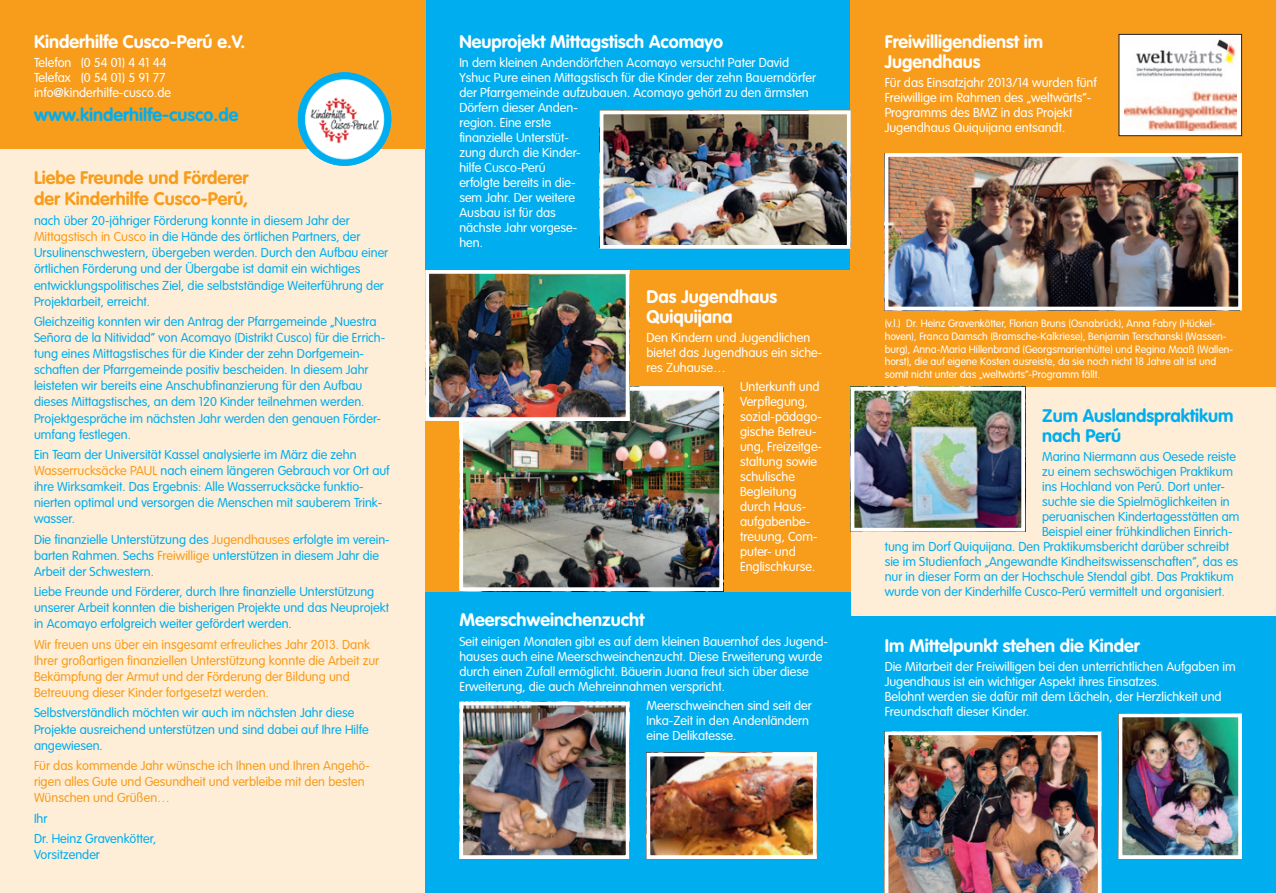
<style>
.page{position:relative;width:1276px;height:893px;background:#feeed8}
.page>*{position:absolute;margin:0;border:0;box-sizing:border-box;transform-origin:0 0}
._12-13-VagRound-Bold{font:700 18px/19.5px "VAG Rounded";color:#fff}
._12-13-VagRound-Bold-2{font:700 18px/19.5px "VAG Rounded";color:#00aeef}
._12-13-VagRound-Bold-3{font:700 18px/20.5px "VAG Rounded";color:#f89c1c}
._08_5-10-VagRound-Li{font:300 12.75px/16px "VAG Rounded";color:#00aeef}
._08_5-10-VagRound-Li-2{font:300 12.75px/15px "VAG Rounded";color:#fff}
._08_5-10-VagRound-Li-3{font:300 12.75px/16px "VAG Rounded";color:#f89c1c}
._07-8_5-VagRound-Lig{font:300 10.5px/12.8px "VAG Rounded";color:#fff}
.s1{color:#f89c1c}
</style>
<div class="page">
<div style="left:425px;top:0;width:425px;height:893px;background:#00aeef"></div>
<div style="left:425px;top:270px;width:425px;height:321px;background:#f89c1c"></div>
<div style="left:850px;top:0;width:426px;height:387px;background:#f89c1c"></div>
<div style="left:850px;top:617px;width:426px;height:276px;background:#00aeef"></div>
<img style="left:855px;top:392px;width:165px;height:134px">
<div style="left:850px;top:387px;width:175px;height:144px;border:4px solid #fff"></div>
<div style="left:1119px;top:34px;width:122px;height:102px;background:#fff"></div>
<img style="left:1124px;top:40px;width:112px;height:90px">
<div style="left:1118px;top:34px;width:124px;height:102px;border:1px solid #231f20"></div>
<img style="left:889px;top:158px;width:348px;height:147px">
<div style="left:884px;top:153px;width:358px;height:157px;border:4px solid #fff"></div>
<img style="left:605px;top:116px;width:240px;height:128px">
<div style="left:600px;top:111px;width:250px;height:138px;border:4px solid #fff"></div>
<div style="left:0;top:0;width:425px;height:149px;background:#f89c1c"></div>
<img style="left:298px;top:72px;width:93px;height:94px;border-radius:47px">
<div style="left:298px;top:72px;width:93px;height:94px;border:4px solid #00aeef;border-radius:50%"></div>
<img style="left:464px;top:707px;width:160px;height:147px">
<div style="left:459px;top:702px;width:170px;height:157px;border:4px solid #fff"></div>
<img style="left:651px;top:758px;width:160px;height:96px">
<div style="left:646px;top:753px;width:170px;height:106px;border:4px solid #fff"></div>
<img style="left:464px;top:392px;width:254px;height:194px">
<div style="left:459px;top:387px;width:264px;height:204px;border:4px solid #fff"></div>
<img style="left:430px;top:275px;width:194px;height:141px">
<div style="left:425px;top:270px;width:204px;height:151px;border:4px solid #fff"></div>
<img style="left:1123px;top:718px;width:114px;height:136px">
<div style="left:1118px;top:713px;width:124px;height:146px;border:4px solid #fff"></div>
<img style="left:884px;top:731px;width:217px;height:162px">
<p class="_12-13-VagRound-Bold" style="left:34px;top:32px;width:213px">Kinderhilfe Cusco-Perú e.V.</p>
<p class="_08_5-10-VagRound-Li-2" style="left:34px;top:55px;width:139px">Telefon (0 54 01) 4 41 44<br>Telefax (0 54 01) 5 91 77 info@kinderhilfe-cusco.de</p>
<p class="_12-13-VagRound-Bold-2" style="left:34px;top:105px;width:206px">www.kinderhilfe-cusco.de</p>
<p class="_12-13-VagRound-Bold-3" style="left:34px;top:167px;width:216px">Liebe Freunde und Förderer der Kinderhilfe Cusco-Perú,</p>
<p class="_08_5-10-VagRound-Li" style="left:34px;top:213px;width:356px">nach über 20-jähriger Förderung konnte in diesem Jahr der <span class="s1">Mittagstisch in Cusco</span> in die Hände des örtlichen Partners, der Ursulinenschwestern, übergeben werden. Durch den Aufbau einer örtlichen Förderung und der Übergabe ist damit ein wichtiges entwicklungspolitisches Ziel, die selbstständige Weiterführung der Projektarbeit, erreicht.</p>
<p class="_08_5-10-VagRound-Li" style="left:34px;top:313px;width:353px">Gleichzeitig konnten wir den Antrag der Pfarrgemeinde „Nuestra Señora de la Nitividad“ von Acomayo (Distrikt Cusco) für die Errich&shy;tung eines Mittagstisches für die Kinder der zehn Dorfgemein&shy;schaften der Pfarrgemeinde positiv bescheiden. In diesem Jahr leisteten wir bereits eine Anschubfinanzierung für den Aufbau dieses Mittagstisches, an dem 120 Kinder teilnehmen werden.<br>Projektgespräche im nächsten Jahr werden den genauen Förder&shy;umfang festlegen.</p>
<p class="_08_5-10-VagRound-Li" style="left:34px;top:446px;width:357px">Ein Team der Universität Kassel analysierte im März die zehn <span class="s1">Wasserrucksäcke PAUL</span> nach einem längeren Gebrauch vor Ort auf ihre Wirksamkeit. Das Ergebnis: Alle Wasserrucksäcke funktio&shy;nierten optimal und versorgen die Menschen mit sauberem Trink&shy;wasser.</p>
<p class="_08_5-10-VagRound-Li" style="left:34px;top:531px;width:357px">Die finanzielle Unterstützung des <span class="s1">Jugendhauses</span> erfolgte im verein&shy;barten Rahmen. Sechs <span class="s1">Freiwillige</span> unterstützen in diesem Jahr die<br>Arbeit der Schwestern.</p>
<p class="_08_5-10-VagRound-Li" style="left:34px;top:584px;width:356px">Liebe Freunde und Förderer, durch Ihre finanzielle Unterstützung unserer Arbeit konnten die bisherigen Projekte und das Neuprojekt in Acomayo erfolgreich weiter gefördert werden.</p>
<p class="_08_5-10-VagRound-Li-3" style="left:34px;top:636px;width:347px">Wir freuen uns über ein insgesamt erfreuliches Jahr 2013. Dank Ihrer großartigen finanziellen Unterstützung konnte die Arbeit zur Bekämpfung der Armut und der Förderung der Bildung und Betreuung dieser Kinder fortgesetzt werden.</p>
<p class="_08_5-10-VagRound-Li" style="left:34px;top:705px;width:336px">Selbstverständlich möchten wir auch im nächsten Jahr diese<br>Projekte ausreichend unterstützen und sind dabei auf Ihre Hilfe angewiesen.</p>
<p class="_08_5-10-VagRound-Li-3" style="left:34px;top:757px;width:337px">Für das kommende Jahr wünsche ich Ihnen und Ihren Angehö&shy;rigen alles Gute und Gesundheit und verbleibe mit den besten<br>Wünschen und Grüßen…</p>
<p class="_08_5-10-VagRound-Li" style="left:34px;top:810px;width:15px">Ihr</p>
<p class="_08_5-10-VagRound-Li" style="left:34px;top:830px;width:124px">Dr. Heinz Gravenkötter,<br>Vorsitzender</p>
<p class="_12-13-VagRound-Bold" style="left:459px;top:32px;width:265px">Neuprojekt Mittagstisch Acomayo</p>
<p class="_08_5-10-VagRound-Li-2" style="left:459px;top:55px;width:358px">In dem kleinen Andendörfchen Acomayo versucht Pater David<br>Yshuc Pure einen Mittagstisch für die Kinder der zehn Bauerndörfer der Pfarrgemeinde aufzubauen. Acomayo gehört zu den ärmsten<br>Dörfern dieser Anden-<br>region. Eine erste<br>finanzielle Unterstüt-<br>zung durch die Kinder-<br>hilfe Cusco-Perú<br>erfolgte bereits in die-<br>sem Jahr. Der weitere<br>Ausbau ist für das<br>nächste Jahr vorgese-<br>hen.</p>
<p class="_12-13-VagRound-Bold" style="left:646px;top:287px;width:132px">Das Jugendhaus<br>Quiquijana</p>
<p class="_08_5-10-VagRound-Li-2" style="left:646px;top:330px;width:177px">Den Kindern und Jugendlichen bietet das Jugendhaus ein siche&shy;res Zuhause…</p>
<p class="_08_5-10-VagRound-Li-2" style="left:740px;top:379px;width:84px">Unterkunft und<br>Verpflegung, sozial-pädago&shy;gische Betreu&shy;ung, Freizeitge&shy;staltung sowie schulische<br>Begleitung durch Haus&shy;aufgabenbe&shy;treuung, Com&shy;puter- und<br>Englischkurse.</p>
<p class="_12-13-VagRound-Bold" style="left:459px;top:610px;width:187px">Meerschweinchenzucht</p>
<p class="_08_5-10-VagRound-Li-2" style="left:459px;top:634px;width:370px">Seit einigen Monaten gibt es auf dem kleinen Bauernhof des Jugend&shy;hauses auch eine Meerschweinchenzucht. Diese Erweiterung wurde durch einen Zufall ermöglicht. Bäuerin Juana freut sich über diese Erweiterung, die auch Mehreinnahmen verspricht.</p>
<p class="_08_5-10-VagRound-Li-2" style="left:646px;top:698px;width:167px">Meerschweinchen sind seit der<br>Inka-Zeit in den Andenländern eine Delikatesse.</p>
<p class="_12-13-VagRound-Bold" style="left:884px;top:32px;width:160px">Freiwilligendienst im<br>Jugendhaus</p>
<p class="_08_5-10-VagRound-Li-2" style="left:884px;top:75px;width:213px">Für das Einsatzjahr 2013/14 wurden fünf Freiwillige im Rahmen des „weltwärts”- Programms des BMZ in das Projekt Jugendhaus Quiquijana entsandt.</p>
<p class="_07-8_5-VagRound-Lig" style="left:884px;top:317px;width:350px">(v.l.) Dr. Heinz Gravenkötter, Florian Bruns (Osnabrück), Anna Fabry (Hückel&shy;hoven), Franca Damsch (Bramsche-Kalkriese), Benjamin Terschanski (Wassen&shy;burg), Anna-Maria Hillenbrand (Georgsmarienhütte) und Regina Maaß (Wallen&shy;horst), die auf eigene Kosten ausreiste, da sie noch nicht 18 Jahre alt ist und somit nicht unter das „weltwärts“-Programm fällt.</p>
<p class="_12-13-VagRound-Bold-2" style="left:1042px;top:406px;width:193px">Zum Auslandspraktikum nach Perú</p>
<p class="_08_5-10-VagRound-Li" style="left:1042px;top:448px;width:196px">Marina Niermann aus Oesede reiste</p>
<p class="_08_5-10-VagRound-Li" style="left:1042px;top:463px;width:192px">zu einem sechswöchigen Praktikum</p>
<p class="_08_5-10-VagRound-Li" style="left:1042px;top:478px;width:184px">ins Hochland von Perú. Dort unter-</p>
<p class="_08_5-10-VagRound-Li" style="left:1042px;top:493px;width:189px">suchte sie die Spielmöglichkeiten in</p>
<p class="_08_5-10-VagRound-Li" style="left:1042px;top:508px;width:199px">peruanischen Kindertagesstätten am</p>
<p class="_08_5-10-VagRound-Li" style="left:1042px;top:523px;width:192px">Beispiel einer frühkindlichen Einrich-</p>
<p class="_08_5-10-VagRound-Li" style="left:884px;top:538px;width:346px">tung im Dorf Quiquijana. Den Praktikumsbericht darüber schreibt</p>
<p class="_08_5-10-VagRound-Li" style="left:884px;top:553px;width:355px">sie im Studienfach „Angewandte Kindheitswissenschaften“, das es</p>
<p class="_08_5-10-VagRound-Li" style="left:884px;top:568px;width:350px">nur in dieser Form an der Hochschule Stendal gibt. Das Praktikum</p>
<p class="_08_5-10-VagRound-Li" style="left:884px;top:583px;width:342px">wurde von der Kinderhilfe Cusco-Perú vermittelt und organisiert.</p>
<p class="_12-13-VagRound-Bold" style="left:884px;top:636px;width:256px">Im Mittelpunkt stehen die Kinder</p>
<p class="_08_5-10-VagRound-Li-2" style="left:884px;top:659px;width:352px">Die Mitarbeit der Freiwilligen bei den unterrichtlichen Aufgaben im Jugendhaus ist ein wichtiger Aspekt ihres Einsatzes.<br>Belohnt werden sie dafür mit dem Lächeln, der Herzlichkeit und Freundschaft dieser Kinder.</p>
</div>
